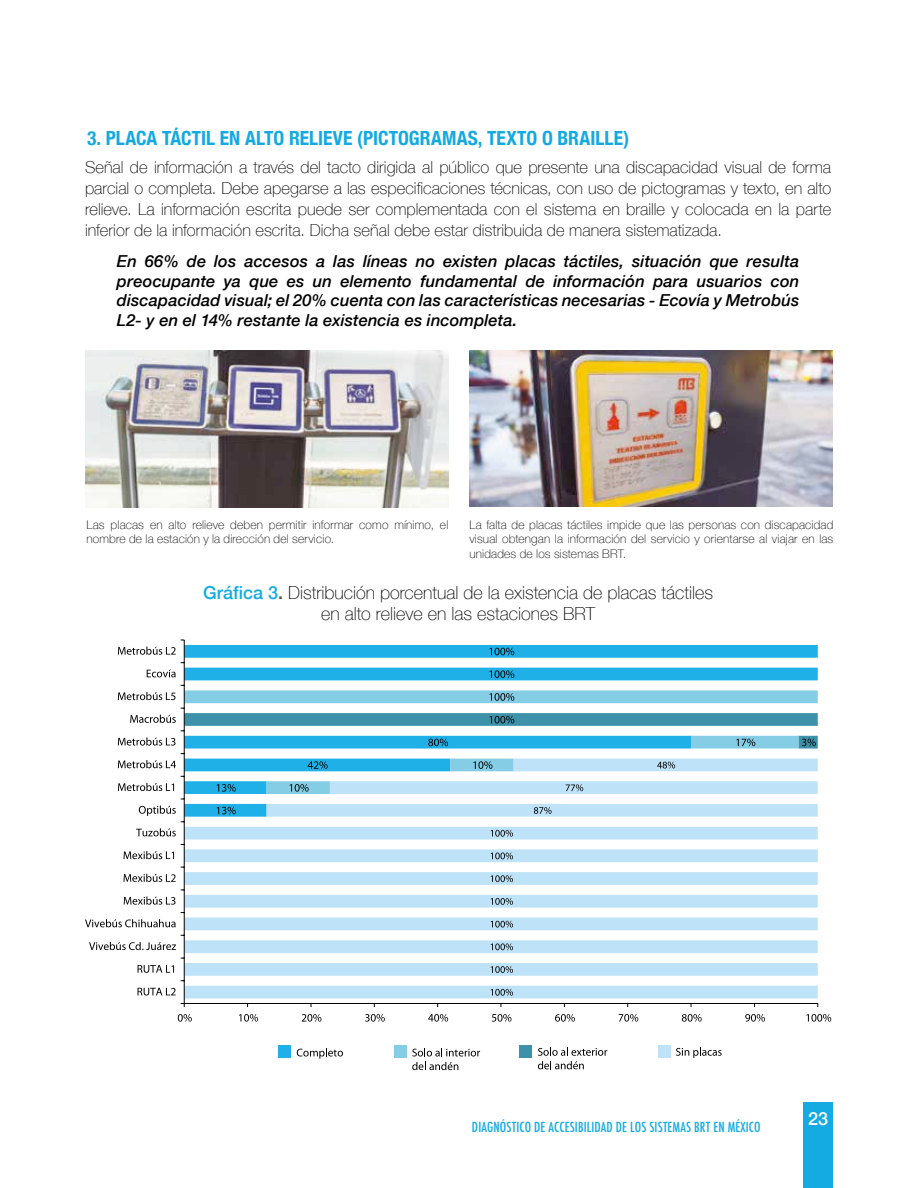
<style>
.page{position:relative;width:918px;height:1188px;background:#fff}
.page>*{position:absolute;margin:0;border:0;box-sizing:border-box;transform-origin:0 0}
.t1{font:700 condensed 19.5px "Helvetica Neue";color:#15a9e2}
.t2{font:100 18px/21.6px "Helvetica Neue";color:#000;text-align:center}
.t3{font:500 18px "Helvetica Neue";color:#fff}
.t4{font:100 16.5px/21px "Helvetica Neue";color:#000;text-align:justify}
.t5{font:italic 500 16.5px/19.5px "Helvetica Neue";letter-spacing:.005em;color:#000;text-align:justify}
.t6{font:500 condensed 13.5px "Futura";letter-spacing:.01em;color:#14abe3}
.t7{font:100 12px/14.4px "Helvetica Neue";letter-spacing:.015em;color:#000}
.s1{font-weight:500;color:#14abe3}
.s2{font-weight:500;color:#555454}
</style>
<div class="page">
<div style="left:803px;top:1103px;width:30px;height:85px;background:#14abe3"></div>
<img style="left:85px;top:350px;width:363px;height:157px">
<img style="left:470px;top:350px;width:363px;height:156px">
<svg style="left:185px;top:645px;width:633px;height:36px;fill:#1eb0e6"></svg>
<svg style="left:185px;top:690px;width:633px;height:69px;fill:#85cde5"></svg>
<svg style="left:185px;top:759px;width:633px;height:239px;fill:#bee3f8"></svg>
<hr style="left:184px;top:1003px;width:634px;height:1px;background:#000">
<hr style="left:184px;top:640px;width:1px;height:363px;background:#000">
<svg style="left:217px;top:807px;width:19px;height:7px"></svg>
<svg style="left:217px;top:784px;width:19px;height:8px"></svg>
<svg style="left:308px;top:761px;width:20px;height:8px"></svg>
<svg style="left:490px;top:670px;width:24px;height:8px"></svg>
<svg style="left:490px;top:648px;width:24px;height:7px"></svg>
<svg style="left:290px;top:784px;width:19px;height:8px"></svg>
<svg style="left:473px;top:761px;width:19px;height:8px"></svg>
<svg style="left:490px;top:693px;width:24px;height:8px"></svg>
<svg style="left:491px;top:989px;width:22px;height:7px"></svg>
<svg style="left:491px;top:966px;width:22px;height:7px"></svg>
<svg style="left:491px;top:943px;width:22px;height:7px"></svg>
<svg style="left:491px;top:921px;width:22px;height:7px"></svg>
<svg style="left:491px;top:898px;width:22px;height:7px"></svg>
<svg style="left:491px;top:875px;width:22px;height:7px"></svg>
<svg style="left:491px;top:853px;width:22px;height:6px"></svg>
<svg style="left:491px;top:830px;width:22px;height:7px"></svg>
<svg style="left:534px;top:807px;width:18px;height:7px"></svg>
<svg style="left:566px;top:784px;width:17px;height:7px"></svg>
<svg style="left:657px;top:762px;width:18px;height:7px"></svg>
<svg style="left:178px;top:1014px;width:14px;height:8px"></svg>
<svg style="left:239px;top:1014px;width:19px;height:8px"></svg>
<svg style="left:302px;top:1014px;width:19px;height:8px"></svg>
<svg style="left:365px;top:1014px;width:20px;height:8px"></svg>
<svg style="left:428px;top:1014px;width:20px;height:8px"></svg>
<svg style="left:492px;top:1014px;width:19px;height:8px"></svg>
<svg style="left:555px;top:1014px;width:20px;height:8px"></svg>
<svg style="left:619px;top:1014px;width:19px;height:8px"></svg>
<svg style="left:682px;top:1014px;width:20px;height:8px"></svg>
<svg style="left:745px;top:1014px;width:20px;height:8px"></svg>
<svg style="left:806px;top:1014px;width:25px;height:8px"></svg>
<svg style="left:138px;top:988px;width:38px;height:8px"></svg>
<svg style="left:138px;top:965px;width:36px;height:8px"></svg>
<svg style="left:89px;top:942px;width:87px;height:8px"></svg>
<svg style="left:85px;top:919px;width:91px;height:8px"></svg>
<svg style="left:124px;top:897px;width:52px;height:8px"></svg>
<svg style="left:123px;top:874px;width:53px;height:8px"></svg>
<svg style="left:123px;top:851px;width:51px;height:8px"></svg>
<svg style="left:136px;top:828px;width:40px;height:8px"></svg>
<svg style="left:139px;top:806px;width:45px;height:16px"></svg>
<svg style="left:118px;top:783px;width:56px;height:8px"></svg>
<svg style="left:118px;top:760px;width:58px;height:8px"></svg>
<svg style="left:118px;top:708px;width:700px;height:46px"></svg>
<svg style="left:118px;top:692px;width:57px;height:8px"></svg>
<svg style="left:147px;top:669px;width:29px;height:8px"></svg>
<svg style="left:118px;top:647px;width:58px;height:8px"></svg>
<svg style="left:297px;top:1048px;width:46px;height:11px"></svg>
<div style="left:278px;top:1045px;width:13px;height:12px;background:#1eb0e6"></div>
<svg style="left:412px;top:1048px;width:68px;height:22px"></svg>
<div style="left:394px;top:1045px;width:13px;height:12px;background:#85cde5"></div>
<svg style="left:538px;top:1048px;width:69px;height:21px"></svg>
<div style="left:520px;top:1045px;width:12px;height:12px;background:#3d92aa"></div>
<svg style="left:676px;top:1048px;width:46px;height:10px"></svg>
<div style="left:658px;top:1045px;width:12px;height:12px;background:#bee3f8"></div>
<p class="t1" style="left:87px;top:122px;width:544px">3. PLACA TÁCTIL EN ALTO RELIEVE (PICTOGRAMAS, TEXTO O BRAILLE)</p>
<p class="t4" style="left:85px;top:156px;width:748px">Señal de información a través del tacto dirigida al público que presente una discapacidad visual de forma parcial o completa. Debe apegarse a las especificaciones técnicas, con uso de pictogramas y texto, en alto relieve. La información escrita puede ser complementada con el sistema en braille y colocada en la parte inferior de la información escrita. Dicha señal debe estar distribuida de manera sistematizada.</p>
<p class="t5" style="left:117px;top:250px;width:684px">En 66% de los accesos a las líneas no existen placas táctiles, situación que resulta preocupante ya que es un elemento fundamental de información para usuarios con discapacidad visual; el 20% cuenta con las características necesarias - Ecovía y Metrobús L2- y en el 14% restante la existencia es incompleta.</p>
<p class="t7" style="left:87px;top:517px;width:363px">Las placas en alto relieve deben permitir informar como mínimo, el nombre de la estación y la dirección del servicio.</p>
<p class="t7" style="left:469px;top:517px;width:365px;text-align:justify">La falta de placas táctiles impide que las personas con discapacidad visual obtengan la información del servicio y orientarse al viajar en las unidades de los sistemas BRT.</p>
<p class="t2" style="left:203px;top:581px;width:512px"><span class="s1">Gráfica 3</span><span class="s2">.</span> Distribución porcentual de la existencia de placas táctiles en alto relieve en las estaciones BRT</p>
<p class="t6" style="left:472px;top:1119px;width:290px">DIAGNÓSTICO DE ACCESIBILIDAD DE LOS SISTEMAS BRT EN MÉXICO</p>
<p class="t3" style="left:808px;top:1105px;width:22px">23</p>
</div>
